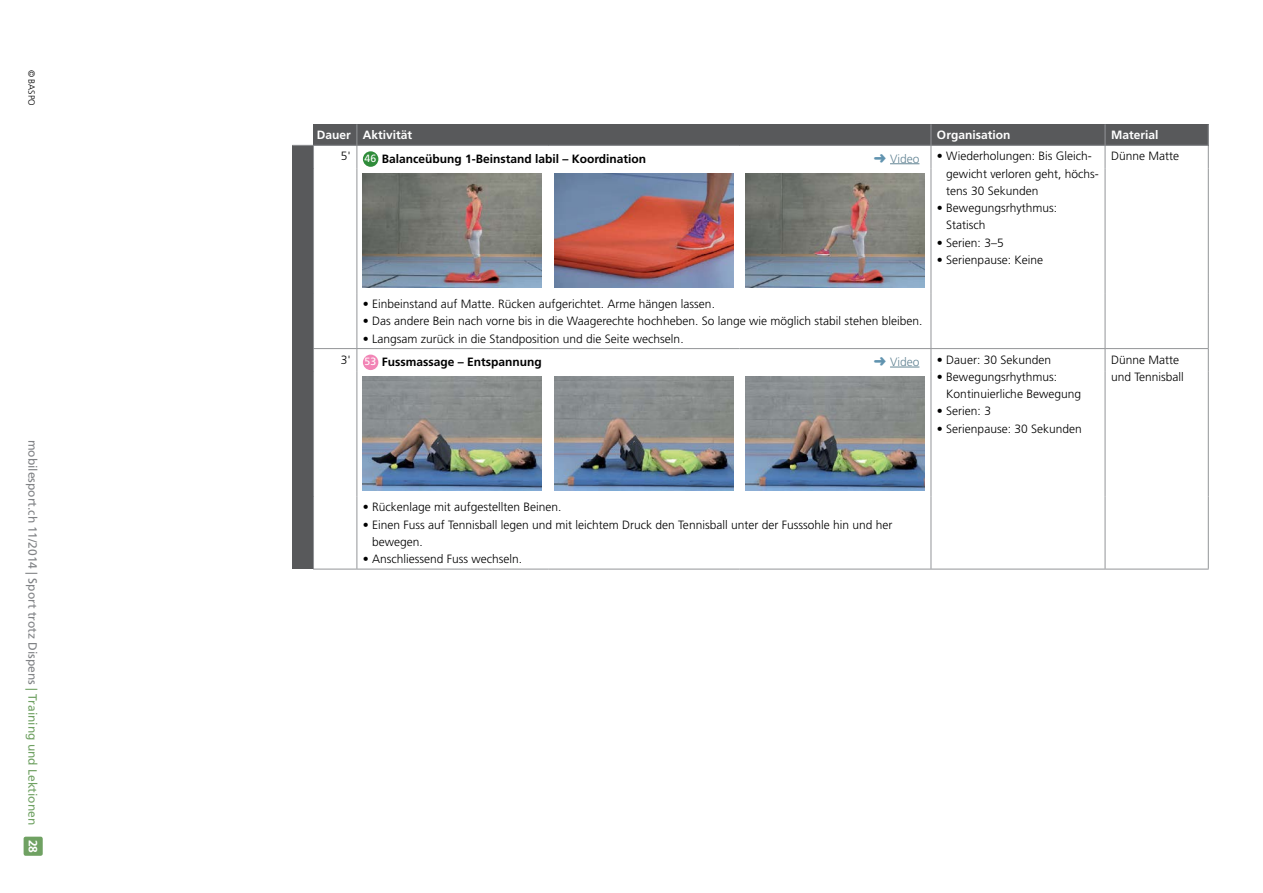
<style>
.page{position:relative;width:1263px;height:893px;background:#fff}
.page>*{position:absolute;margin:0;border:0;box-sizing:border-box;transform-origin:0 0}
.t1{font:300 12px/17.2px "Frutiger LT";color:#000}
.t2{font:700 12px "Frutiger LT";color:#000}
.t3{font:12px "Frutiger LT";color:#808285}
.t4{font:700 12px "Frutiger LT";color:#fff}
.t5{font:300 12px "Frutiger LT";color:#648595}
.t6{font:300 9px "Frutiger LT";color:#000}
.s1{color:#6fa162}
.s2{font-weight:400;font-size:10.5px;color:#fff}
.s3{color:#6093af}
</style>
<div class="page">
<div style="left:24px;top:837px;width:19px;height:19px;background:#6fa162;border-radius:2px"></div>
<div style="left:313px;top:124px;width:44px;height:21px;background:#58595b"></div>
<div style="left:357px;top:124px;width:574px;height:21px;background:#58595b"></div>
<div style="left:931px;top:124px;width:174px;height:21px;background:#58595b"></div>
<div style="left:1105px;top:124px;width:103px;height:21px;background:#58595b"></div>
<div style="left:292px;top:169px;width:21px;height:124px;background:#58595b"></div>
<div style="left:292px;top:293px;width:21px;height:56px;background:#58595b"></div>
<div style="left:292px;top:349px;width:21px;height:23px;background:#58595b"></div>
<div style="left:292px;top:372px;width:21px;height:124px;background:#58595b"></div>
<div style="left:292px;top:496px;width:21px;height:73px;background:#58595b"></div>
<svg style="left:930px;top:124px;width:1px;height:45px"></svg>
<hr style="left:930px;top:169px;width:1px;height:124px;background:#939598">
<hr style="left:1105px;top:169px;width:1px;height:124px;background:#939598">
<hr style="left:1208px;top:169px;width:1px;height:124px;background:#939598">
<hr style="left:930px;top:293px;width:1px;height:55px;background:#939598">
<hr style="left:1105px;top:293px;width:1px;height:55px;background:#939598">
<hr style="left:1208px;top:293px;width:1px;height:55px;background:#939598">
<svg style="left:930px;top:349px;width:1px;height:23px"></svg>
<svg style="left:1105px;top:349px;width:1px;height:23px"></svg>
<svg style="left:1208px;top:349px;width:1px;height:23px"></svg>
<hr style="left:930px;top:372px;width:1px;height:124px;background:#939598">
<hr style="left:1105px;top:372px;width:1px;height:124px;background:#939598">
<hr style="left:1208px;top:372px;width:1px;height:124px;background:#939598">
<hr style="left:930px;top:496px;width:1px;height:73px;background:#939598">
<hr style="left:1105px;top:496px;width:1px;height:73px;background:#939598">
<hr style="left:1208px;top:496px;width:1px;height:73px;background:#939598">
<hr style="left:313px;top:145px;width:44px;height:1px;background:#939598">
<svg style="left:292px;top:145px;width:22px;height:24px"></svg>
<hr style="left:357px;top:145px;width:191px;height:1px;background:#939598">
<svg style="left:356px;top:124px;width:1px;height:45px"></svg>
<hr style="left:548px;top:145px;width:192px;height:1px;background:#939598">
<hr style="left:740px;top:145px;width:191px;height:1px;background:#939598">
<hr style="left:931px;top:145px;width:174px;height:1px;background:#939598">
<hr style="left:1105px;top:145px;width:104px;height:1px;background:#939598">
<hr style="left:313px;top:169px;width:1px;height:124px;background:#939598">
<hr style="left:356px;top:169px;width:1px;height:124px;background:#939598">
<hr style="left:313px;top:293px;width:1px;height:55px;background:#939598">
<hr style="left:356px;top:293px;width:1px;height:55px;background:#939598">
<hr style="left:313px;top:348px;width:44px;height:1px;background:#939598">
<svg style="left:313px;top:349px;width:1px;height:23px"></svg>
<hr style="left:357px;top:348px;width:191px;height:1px;background:#939598">
<svg style="left:356px;top:349px;width:1px;height:23px"></svg>
<hr style="left:548px;top:348px;width:192px;height:1px;background:#939598">
<hr style="left:740px;top:348px;width:191px;height:1px;background:#939598">
<hr style="left:931px;top:348px;width:174px;height:1px;background:#939598">
<hr style="left:1105px;top:348px;width:104px;height:1px;background:#939598">
<hr style="left:313px;top:372px;width:1px;height:124px;background:#939598">
<hr style="left:356px;top:372px;width:1px;height:124px;background:#939598">
<hr style="left:313px;top:496px;width:1px;height:73px;background:#939598">
<hr style="left:356px;top:496px;width:1px;height:73px;background:#939598">
<hr style="left:313px;top:569px;width:44px;height:1px;background:#939598">
<hr style="left:357px;top:569px;width:191px;height:1px;background:#939598">
<hr style="left:548px;top:569px;width:192px;height:1px;background:#939598">
<hr style="left:740px;top:569px;width:191px;height:1px;background:#939598">
<hr style="left:931px;top:569px;width:174px;height:1px;background:#939598">
<hr style="left:1105px;top:569px;width:104px;height:1px;background:#939598">
<svg style="left:1105px;top:124px;width:1px;height:45px"></svg>
<svg style="left:1208px;top:124px;width:1px;height:45px"></svg>
<svg style="left:890px;top:163px;width:29px;height:1px"></svg>
<div style="left:363px;top:151px;width:15px;height:16px;background:#2f8c3a;border-radius:50%"></div>
<img style="left:363px;top:173px;width:179px;height:114px">
<img style="left:554px;top:173px;width:179px;height:114px">
<img style="left:746px;top:173px;width:178px;height:114px">
<svg style="left:890px;top:367px;width:29px;height:1px"></svg>
<div style="left:363px;top:355px;width:15px;height:15px;background:#f285b6;border-radius:50%"></div>
<img style="left:363px;top:377px;width:179px;height:113px">
<img style="left:554px;top:377px;width:179px;height:113px">
<img style="left:746px;top:377px;width:178px;height:113px">
<p class="t6" style="left:37px;top:70px;width:38px;rotate:90deg">© BASPO</p>
<p class="t3" style="left:40px;top:439px;width:387px;rotate:90deg">mobilesport.ch 11/2014 | Sport trotz Dispens <span class="s1">| Training und Lektionen</span></p>
<p class="t4" style="left:40px;top:839px;width:15px;rotate:90deg">28</p>
<p class="t4" style="left:317px;top:128px;width:97px">Dauer Aktivität</p>
<p class="t4" style="left:937px;top:128px;width:75px">Organisation</p>
<p class="t4" style="left:1111px;top:128px;width:49px">Material</p>
<p class="t2" style="left:341px;top:151px;width:307px"><sup>5'</sup> <span class="s2">46</span> Balanceübung 1-Beinstand labil – Koordination</p>
<p class="t5" style="left:874px;top:152px;width:47px"><span class="s3">➜</span> Video</p>
<p class="t1" style="left:937px;top:148px;width:156px">• Wiederholungen: Bis Gleich-</p>
<p class="t1" style="left:1111px;top:148px;width:70px">Dünne Matte</p>
<p class="t1" style="left:946px;top:165px;width:154px">gewicht verloren geht, höchs&shy;tens 30 Sekunden</p>
<p class="t1" style="left:946px;top:199px;width:112px;text-indent:-9px">• Bewegungsrhythmus:<br>Statisch</p>
<p class="t1" style="left:937px;top:234px;width:68px">• Serien: 3–5</p>
<p class="t1" style="left:937px;top:251px;width:108px">• Serienpause: Keine</p>
<p class="t1" style="left:363px;top:295px;width:354px">• Einbeinstand auf Matte. Rücken aufgerichtet. Arme hängen lassen.</p>
<p class="t1" style="left:363px;top:313px;width:561px">• Das andere Bein nach vorne bis in die Waagerechte hochheben. So lange wie möglich stabil stehen bleiben.</p>
<p class="t1" style="left:363px;top:330px;width:322px">• Langsam zurück in die Standposition und die Seite wechseln.</p>
<p class="t2" style="left:341px;top:355px;width:202px"><sup>3'</sup> <span class="s2">53</span> Fussmassage – Entspannung</p>
<p class="t5" style="left:874px;top:355px;width:47px"><span class="s3">➜</span> Video</p>
<p class="t1" style="left:937px;top:351px;width:116px">• Dauer: 30 Sekunden</p>
<p class="t1" style="left:1111px;top:351px;width:70px">Dünne Matte</p>
<p class="t1" style="left:937px;top:368px;width:122px">• Bewegungsrhythmus:</p>
<p class="t1" style="left:1111px;top:368px;width:74px">und Tennisball</p>
<p class="t1" style="left:946px;top:385px;width:136px">Kontinuierliche Bewegung</p>
<p class="t1" style="left:937px;top:403px;width:56px">• Serien: 3</p>
<p class="t1" style="left:937px;top:420px;width:146px">• Serienpause: 30 Sekunden</p>
<p class="t1" style="left:363px;top:499px;width:200px">• Rückenlage mit aufgestellten Beinen.</p>
<p class="t1" style="left:372px;top:516px;width:522px;text-indent:-9px">• Einen Fuss auf Tennisball legen und mit leichtem Druck den Tennisball unter der Fusssohle hin und her bewegen.</p>
<p class="t1" style="left:363px;top:550px;width:161px">• Anschliessend Fuss wechseln.</p>
</div>
